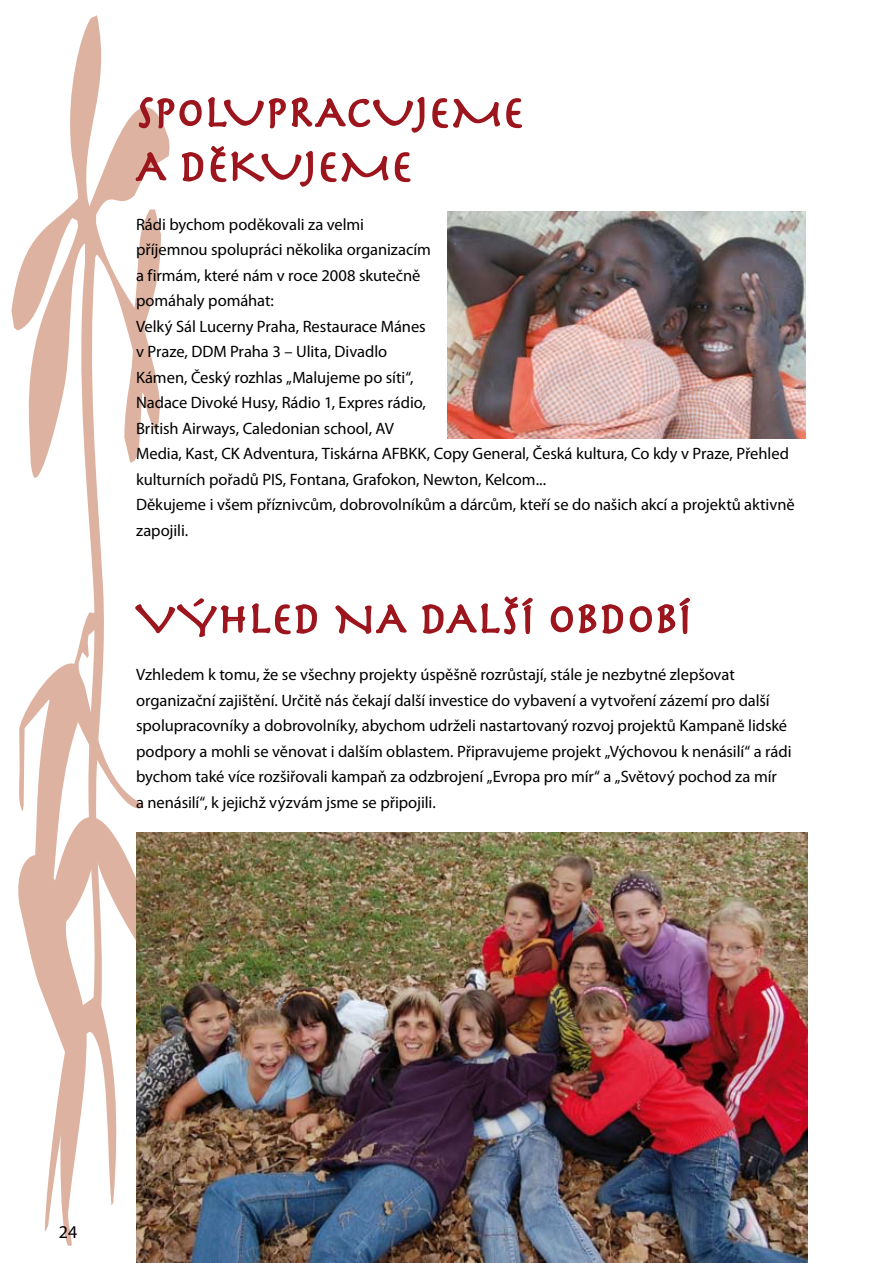
<style>
.page{position:relative;width:893px;height:1263px;background:#fff}
.page>*{position:absolute;margin:0;border:0;box-sizing:border-box;transform-origin:0 0}
.t1{font:45px/54px "Herculanum";letter-spacing:-.01em;color:#9c141c}
.t2{font:18px "Myriad Pro";color:#000}
.t3{font:16.5px/25.5px "Myriad Pro";letter-spacing:-.005em;color:#000}
</style>
<div class="page">
<svg style="left:11px;top:15px;width:150px;height:597px"></svg>
<svg style="left:18px;top:612px;width:166px;height:634px"></svg>
<svg style="left:135px;top:71px;width:387px;height:136px"></svg>
<svg style="left:134px;top:575px;width:183px;height:140px"></svg>
<svg style="left:335px;top:604px;width:72px;height:30px"></svg>
<svg style="left:422px;top:596px;width:111px;height:39px"></svg>
<svg style="left:550px;top:597px;width:140px;height:38px"></svg>
<img style="left:136px;top:833px;width:672px;height:430px">
<img style="left:448px;top:212px;width:358px;height:226px">
<h1 class="t1" style="left:136px;top:83px;width:389px">SPOLUPRACUJEME<br>A DĚKUJEME</h1>
<p class="t3" style="left:136px;top:212px;width:660px">Rádi bychom poděkovali za velmi<br>příjemnou spolupráci několika organizacím<br>a firmám, které nám v roce 2008 skutečně<br>pomáhaly pomáhat:<br>Velký Sál Lucerny Praha, Restaurace Mánes<br>v Praze, DDM Praha 3 – Ulita, Divadlo<br>Kámen, Český rozhlas „Malujeme po síti“,<br>Nadace Divoké Husy, Rádio 1, Expres rádio,<br>British Airways, Caledonian school, AV<br>Media, Kast, CK Adventura, Tiskárna AFBKK, Copy General, Česká kultura, Co kdy v Praze, Přehled kulturních pořadů PIS, Fontana, Grafokon, Newton, Kelcom...<br>Děkujeme i všem příznivcům, dobrovolníkům a dárcům, kteří se do našich akcí a projektů aktivně zapojili.</p>
<h1 class="t1" style="left:136px;top:589px;width:558px">VÝHLED NA DALŠÍ OBDOBÍ</h1>
<p class="t3" style="left:136px;top:662px;width:657px">Vzhledem k tomu, že se všechny projekty úspěšně rozrůstají, stále je nezbytné zlepšovat organizační zajištění. Určitě nás čekají další investice do vybavení a vytvoření zázemí pro další spolupracovníky a dobrovolníky, abychom udrželi nastartovaný rozvoj projektů Kampaně lidské podpory a mohli se věnovat i dalším oblastem. Připravujeme projekt „Výchovou k nenásilí“ a rádi bychom také více rozšiřovali kampaň za odzbrojení „Evropa pro mír“ a „Světový pochod za mír<br>a nenásilí“, k jejichž výzvám jsme se připojili.</p>
<p class="t2" style="left:59px;top:1222px;width:20px">24</p>
</div>
